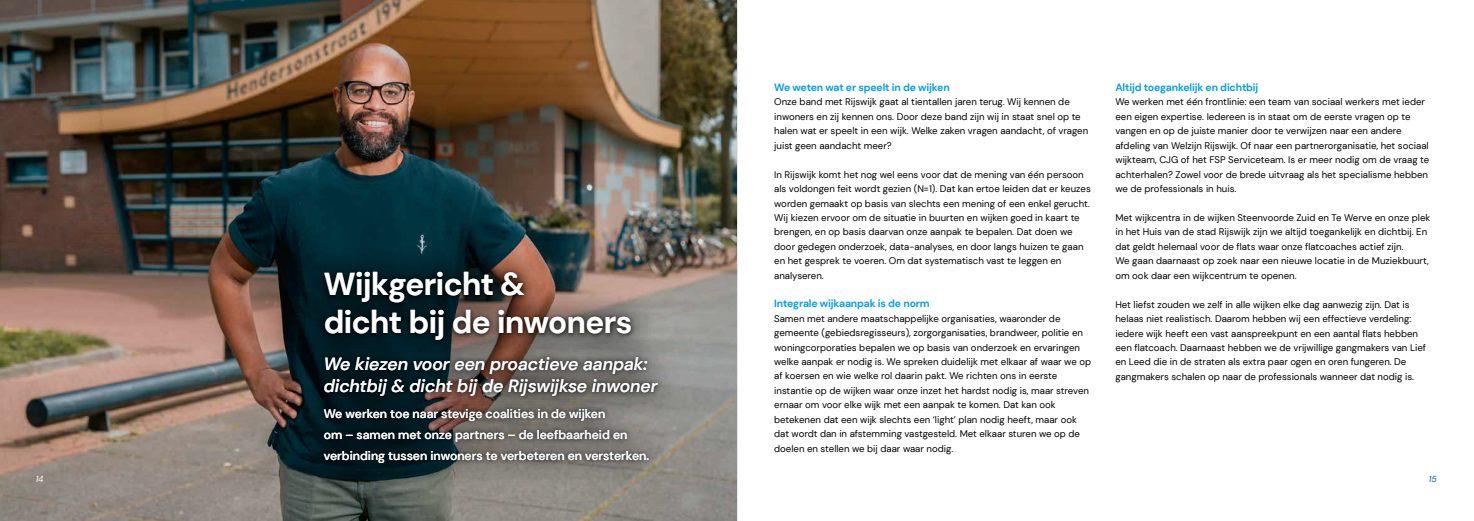
<style>
.page{position:relative;width:1474px;height:521px;background:#fff}
.page>*{position:absolute;margin:0;border:0;box-sizing:border-box;transform-origin:0 0}
.t1{font:700 31.5px/37.8px "DM Sans";letter-spacing:-.015em;color:#fff}
.t2{font:italic 500 17.5px/22.8px "DM Sans";color:#fff}
.t3{font:500 12.25px/21px "DM Sans";color:#fff}
.t4{font:700 10.5px "DM Sans";letter-spacing:-.015em;color:#009ee3}
.t5{font:9.62px/14.4px "DM Sans";color:#000}
.t6{font:italic 8.75px "DM Sans";color:#fff}
.t7{font:italic 8.75px "DM Sans";color:#005ba9}
</style>
<div class="page">
<img style="left:0;top:0;width:738px;height:521px">
<div style="left:299px;top:246px;width:357px;height:119px;background:#000;opacity:.9"></div>
<div style="left:299px;top:331px;width:382px;height:89px;background:#000;opacity:.9"></div>
<div style="left:299px;top:384px;width:371px;height:104px;background:#000;opacity:.9"></div>
<div style="left:319px;top:268px;width:317px;height:77px;background:#000;opacity:.9"></div>
<div style="left:319px;top:352px;width:344px;height:49px;background:#000;opacity:.9"></div>
<div style="left:319px;top:404px;width:334px;height:64px;background:#000;opacity:.9"></div>
<h1 class="t1" style="left:324px;top:265px;width:310px">Wijkgericht &amp;<br>dicht bij de inwoners</h1>
<h2 class="t2" style="left:324px;top:352px;width:335px">We kiezen voor een proactieve aanpak: dichtbij &amp; dicht bij de Rijswijkse inwoner</h2>
<p class="t3" style="left:324px;top:403px;width:327px">We werken toe naar stevige coalities in de wijken<br>om – samen met onze partners – de leefbaarheid en verbinding tussen inwoners te verbeteren en versterken.</p>
<p class="t4" style="left:774px;top:81px;width:177px">We weten wat er speelt in de wijken</p>
<p class="t5" style="left:774px;top:95px;width:315px">Onze band met Rijswijk gaat al tientallen jaren terug. Wij kennen de inwoners en zij kennen ons. Door deze band zijn wij in staat snel op te halen wat er speelt in een wijk. Welke zaken vragen aandacht, of vragen juist geen aandacht meer?</p>
<p class="t5" style="left:774px;top:167px;width:318px">In Rijswijk komt het nog wel eens voor dat de mening van één persoon als voldongen feit wordt gezien (N=1). Dat kan ertoe leiden dat er keuzes worden gemaakt op basis van slechts een mening of een enkel gerucht.<br>Wij kiezen ervoor om de situatie in buurten en wijken goed in kaart te brengen, en op basis daarvan onze aanpak te bepalen. Dat doen we door gedegen onderzoek, data-analyses, en door langs huizen te gaan en het gesprek te voeren. Om dat systematisch vast te leggen en analyseren.</p>
<p class="t4" style="left:774px;top:297px;width:157px">Integrale wijkaanpak is de norm</p>
<p class="t5" style="left:774px;top:311px;width:318px">Samen met andere maatschappelijke organisaties, waaronder de gemeente (gebiedsregisseurs), zorgorganisaties, brandweer, politie en woningcorporaties bepalen we op basis van onderzoek en ervaringen welke aanpak er nodig is. We spreken duidelijk met elkaar af waar we op af koersen en wie welke rol daarin pakt. We richten ons in eerste instantie op de wijken waar onze inzet het hardst nodig is, maar streven ernaar om voor elke wijk met een aanpak te komen. Dat kan ook betekenen dat een wijk slechts een ‘light’ plan nodig heeft, maar ook dat wordt dan in afstemming vastgesteld. Met elkaar sturen we op de doelen en stellen we bij daar waar nodig.</p>
<p class="t4" style="left:1115px;top:81px;width:144px">Altijd toegankelijk en dichtbij</p>
<p class="t5" style="left:1115px;top:95px;width:315px">We werken met één frontlinie: een team van sociaal werkers met ieder een eigen expertise. Iedereen is in staat om de eerste vragen op te vangen en op de juiste manier door te verwijzen naar een andere afdeling van Welzijn Rijswijk. Of naar een partnerorganisatie, het sociaal wijkteam, CJG of het FSP Serviceteam. Is er meer nodig om de vraag te achterhalen? Zowel voor de brede uitvraag als het specialisme hebben we de professionals in huis.</p>
<p class="t5" style="left:1115px;top:210px;width:316px">Met wijkcentra in de wijken Steenvoorde Zuid en Te Werve en onze plek in het Huis van de stad Rijswijk zijn we altijd toegankelijk en dichtbij. En dat geldt helemaal voor de flats waar onze flatcoaches actief zijn.<br>We gaan daarnaast op zoek naar een nieuwe locatie in de Muziekbuurt, om ook daar een wijkcentrum te openen.</p>
<p class="t5" style="left:1115px;top:297px;width:312px">Het liefst zouden we zelf in alle wijken elke dag aanwezig zijn. Dat is helaas niet realistisch. Daarom hebben wij een effectieve verdeling: iedere wijk heeft een vast aanspreekpunt en een aantal flats hebben een flatcoach. Daarnaast hebben we de vrijwillige gangmakers van Lief en Leed die in de straten als extra paar ogen en oren fungeren. De gangmakers schalen op naar de professionals wanneer dat nodig is.</p>
<p class="t6" style="left:36px;top:473px;width:9px">14</p>
<p class="t7" style="left:1428px;top:473px;width:9px">15</p>
</div>
